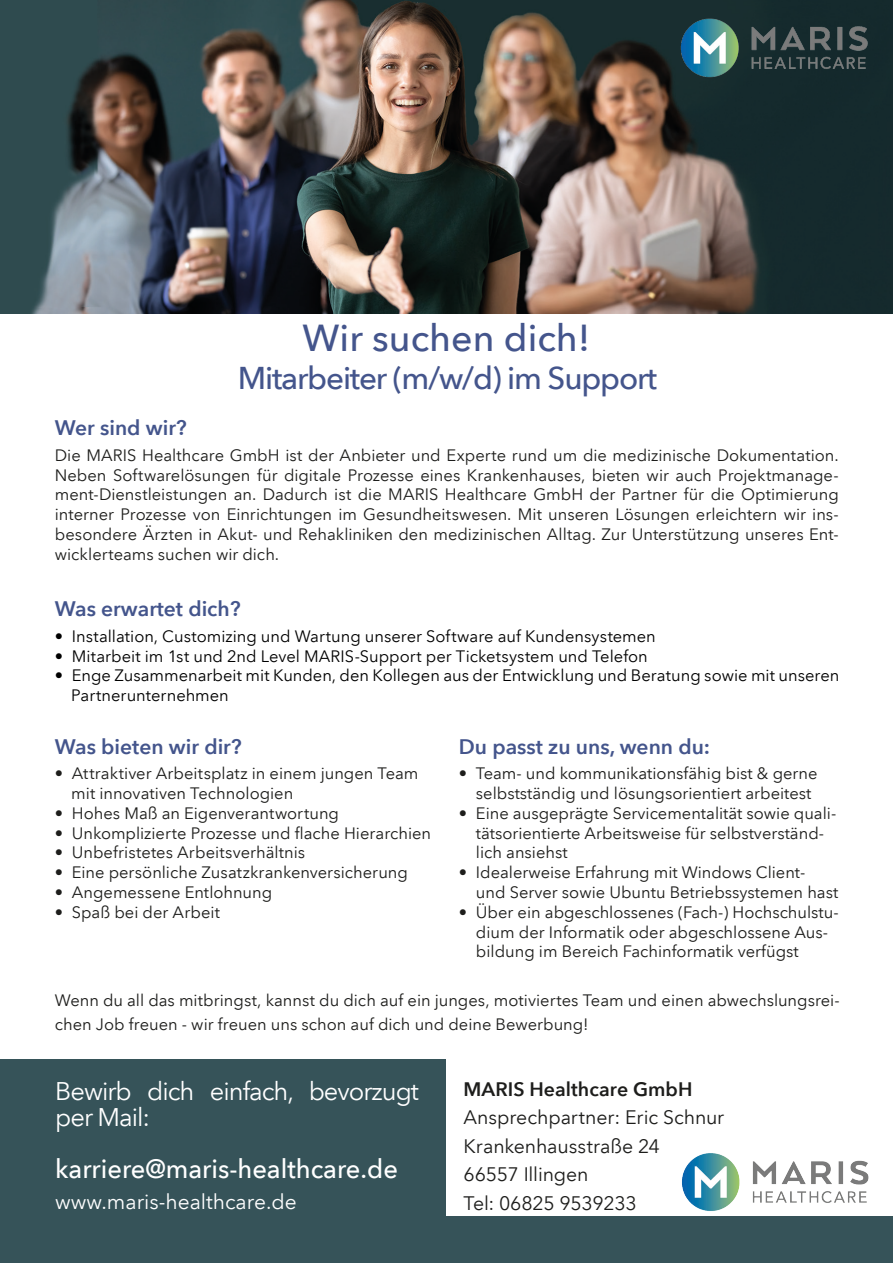
<style>
.page{position:relative;width:893px;height:1263px;background:#fff}
.page>*{position:absolute;margin:0;border:0;box-sizing:border-box;transform-origin:0 0}
.t1{font:500 37.5px "Avenir Next LT Pro";color:#44558c}
.t2{font:500 31.5px "Avenir Next LT Pro";letter-spacing:-.04em;color:#44558c}
.t3{font:500 26.55px "Avenir Next LT Pro";color:#fff;scale:.96 1}
.t4{font:25.5px/25.5px "Avenir Next LT Pro";letter-spacing:-.04em;color:#fff}
.t5{font:600 21px "Avenir Next LT Pro";color:#44558c}
.t6{font:21px "Avenir Next LT Pro";color:#fff}
.t7{font:19.5px/28.5px "Avenir Next LT Pro";letter-spacing:-.005em;color:#1d1d1b}
.t8{font:16.5px/19.8px "Avenir Next LT Pro";color:#1d1d1b}
.t9{font:16.5px/19.8px "Avenir Next LT Pro";color:#000}
.s1{font-weight:600}
</style>
<div class="page">
<img style="left:682px;top:1153px;width:187px;height:58px">
<div style="left:0;top:1059px;width:446px;height:204px;background:#365359"></div>
<img style="left:0;top:0;width:893px;height:313px">
<img style="left:659px;top:0;width:233px;height:99px">
<div style="left:445px;top:1216px;width:448px;height:47px;background:#365359"></div>
<p class="t1" style="left:303px;top:315px;width:289px">Wir suchen dich!</p>
<p class="t2" style="left:238px;top:359px;width:421px">Mitarbeiter (m/w/d) im Support</p>
<p class="t5" style="left:55px;top:415px;width:134px">Wer sind wir?</p>
<p class="t8" style="left:55px;top:445px;width:785px;text-align:justify">Die MARIS Healthcare GmbH ist der Anbieter und Experte rund um die medizinische Dokumentation.<br>Neben Softwarelösungen für digitale Prozesse eines Krankenhauses, bieten wir auch Projektmanage&shy;ment-Dienstleistungen an. Dadurch ist die MARIS Healthcare GmbH der Partner für die Optimierung interner Prozesse von Einrichtungen im Gesundheitswesen. Mit unseren Lösungen erleichtern wir ins&shy;besondere Ärzten in Akut- und Rehakliniken den medizinischen Alltag. Zur Unterstützung unseres Ent&shy;wicklerteams suchen wir dich.</p>
<p class="t5" style="left:55px;top:596px;width:187px">Was erwartet dich?</p>
<p class="t9" style="left:55px;top:626px;width:603px">• Installation, Customizing und Wartung unserer Software auf Kundensystemen</p>
<p class="t9" style="left:55px;top:646px;width:595px">• Mitarbeit im 1st und 2nd Level MARIS-Support per Ticketsystem und Telefon</p>
<p class="t9" style="left:71px;top:666px;width:770px;text-indent:-16px">• Enge Zusammenarbeit mit Kunden, den Kollegen aus der Entwicklung und Beratung sowie mit unseren<br>Partnerunternehmen</p>
<p class="t5" style="left:55px;top:734px;width:189px">Was bieten wir dir?</p>
<p class="t5" style="left:459px;top:734px;width:253px">Du passt zu uns, wenn du:</p>
<p class="t8" style="left:71px;top:764px;width:349px;text-indent:-16px">• Attraktiver Arbeitsplatz in einem jungen Team mit innovativen Technologien</p>
<p class="t8" style="left:55px;top:803px;width:286px">• Hohes Maß an Eigenverantwortung</p>
<p class="t8" style="left:55px;top:823px;width:378px">• Unkomplizierte Prozesse und flache Hierarchien</p>
<p class="t8" style="left:55px;top:843px;width:252px">• Unbefristetes Arbeitsverhältnis</p>
<p class="t8" style="left:55px;top:863px;width:355px">• Eine persönliche Zusatzkrankenversicherung</p>
<p class="t8" style="left:55px;top:882px;width:219px">• Angemessene Entlohnung</p>
<p class="t8" style="left:55px;top:902px;width:167px">• Spaß bei der Arbeit</p>
<p class="t8" style="left:476px;top:764px;width:343px;text-indent:-17px">• Team- und kommunikationsfähig bist &amp; gerne selbstständig und lösungsorientiert arbeitest</p>
<p class="t8" style="left:476px;top:803px;width:362px;text-indent:-17px">• Eine ausgeprägte Servicementalität sowie quali&shy;tätsorientierte Arbeitsweise für selbstverständ&shy;lich ansiehst</p>
<p class="t8" style="left:476px;top:863px;width:364px;text-indent:-17px">• Idealerweise Erfahrung mit Windows Client&shy;und Server sowie Ubuntu Betriebssystemen hast</p>
<p class="t8" style="left:476px;top:902px;width:364px;text-indent:-17px">• Über ein abgeschlossenes (Fach-) Hochschulstu&shy;dium der Informatik oder abgeschlossene Aus&shy;bildung im Bereich Fachinformatik verfügst</p>
<p class="t8" style="left:55px;top:988px;width:786px;line-height:24px">Wenn du all das mitbringst, kannst du dich auf ein junges, motiviertes Team und einen abwechslungsrei&shy;chen Job freuen - wir freuen uns schon auf dich und deine Bewerbung!</p>
<p class="t4" style="left:55px;top:1079px;width:365px">Bewirb dich einfach, bevorzugt per Mail:</p>
<p class="t3" style="left:55px;top:1152px;width:358px">karriere@maris-healthcare.de</p>
<p class="t7" style="left:463px;top:1075px;width:262px"><span class="s1">MARIS Healthcare GmbH<br></span>Ansprechpartner: Eric Schnur<br>Krankenhausstraße 24</p>
<p class="t7" style="left:463px;top:1160px;width:127px">66557 Illingen</p>
<p class="t6" style="left:55px;top:1189px;width:243px">www.maris-healthcare.de</p>
<p class="t7" style="left:463px;top:1189px;width:175px">Tel: 06825 9539233</p>
</div>
